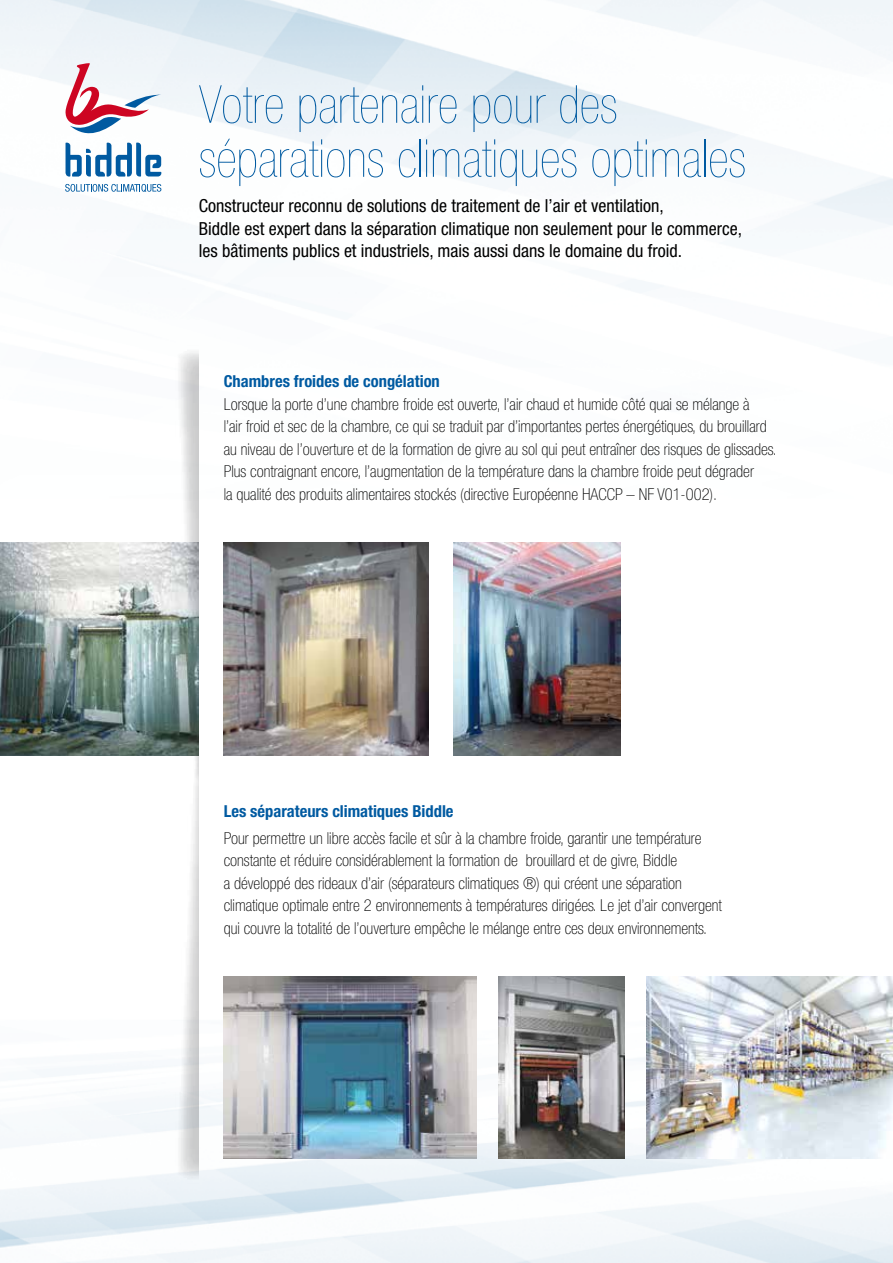
<style>
.page{position:relative;width:893px;height:1263px;background:#fff}
.page>*{position:absolute;margin:0;border:0;box-sizing:border-box;transform-origin:0 0}
.t1{font:900 condensed 52.5px/54px "Helvetica Neue";color:#005aa1}
.t2{font:condensed 18px/22.5px "Helvetica Neue";color:#000}
.t3{font:100 condensed 16.5px/22.5px "Helvetica Neue";color:#000}
.t4{font:700 condensed 16.5px "Helvetica Neue";color:#005aa1}
</style>
<div class="page">
<img style="left:0;top:0;width:893px;height:1263px">
<img style="left:0;top:542px;width:164px;height:213px">
<img style="left:224px;top:542px;width:205px;height:213px">
<img style="left:454px;top:542px;width:167px;height:213px">
<img style="left:224px;top:977px;width:252px;height:181px">
<img style="left:498px;top:977px;width:126px;height:181px">
<img style="left:646px;top:977px;width:247px;height:181px">
<img style="left:164px;top:329px;width:35px;height:396px">
<img style="left:164px;top:725px;width:35px;height:475px">
<svg style="left:65px;top:63px;width:96px;height:114px"></svg>
<svg style="left:65px;top:184px;width:96px;height:8px"></svg>
<h1 class="t1" style="left:199px;top:77px;width:549px">Votre partenaire pour des séparations climatiques optimales</h1>
<p class="t2" style="left:199px;top:194px;width:545px">Constructeur reconnu de solutions de traitement de l’air et ventilation,<br>Biddle est expert dans la séparation climatique non seulement pour le commerce, les bâtiments publics et industriels, mais aussi dans le domaine du froid.</p>
<p class="t4" style="left:224px;top:371px;width:218px">Chambres froides de congélation</p>
<p class="t3" style="left:224px;top:392px;width:554px">Lorsque la porte d’une chambre froide est ouverte, l’air chaud et humide côté quai se mélange à<br>l’air froid et sec de la chambre, ce qui se traduit par d’importantes pertes énergétiques, du brouillard au niveau de l’ouverture et de la formation de givre au sol qui peut entraîner des risques de glissades.<br>Plus contraignant encore, l’augmentation de la température dans la chambre froide peut dégrader<br>la qualité des produits alimentaires stockés (directive Européenne HACCP – NF V01-002).</p>
<p class="t4" style="left:224px;top:801px;width:231px">Les séparateurs climatiques Biddle</p>
<p class="t3" style="left:224px;top:826px;width:500px">Pour permettre un libre accès facile et sûr à la chambre froide, garantir une température constante et réduire considérablement la formation de brouillard et de givre, Biddle<br>a développé des rideaux d’air (séparateurs climatiques ®) qui créent une séparation climatique optimale entre 2 environnements à températures dirigées. Le jet d’air convergent qui couvre la totalité de l’ouverture empêche le mélange entre ces deux environnements.</p>
</div>
